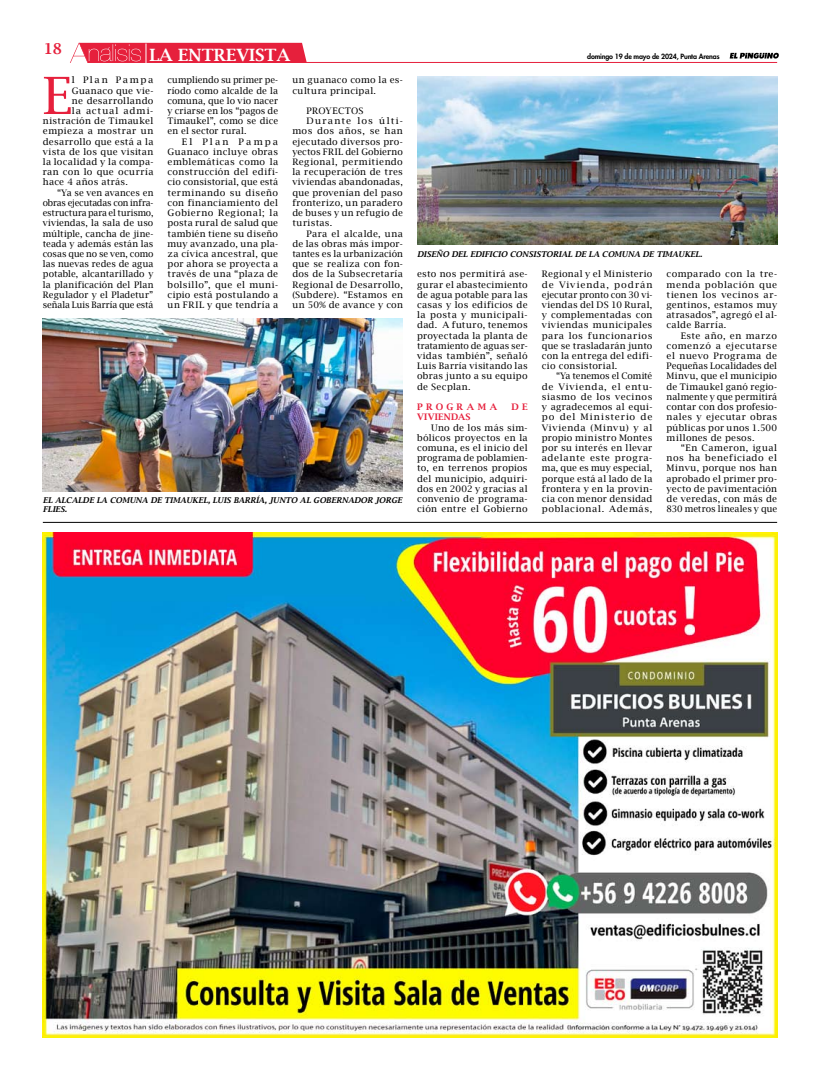
<style>
.page{position:relative;width:820px;height:1072px;background:#fff}
.page>*{position:absolute;margin:0;border:0;box-sizing:border-box;transform-origin:0 0}
.t1{font:51.4px "Lucida Bright";color:#e6203c}
.t2{font:600 17px "Lucida Bright";color:#fff}
.t3{font:600 15px "Lucida Bright";color:#e6203c}
.t4{font:9px/10.2px "Lucida Bright";letter-spacing:.025em;color:#000;text-align:justify}
.t5{font:9px/10.2px "Lucida Bright";letter-spacing:.025em;color:#000;text-align:justify;scale:1.04 1}
.t6{font:9px/10.2px "Lucida Bright";letter-spacing:.025em;color:#000;text-align:justify;scale:1.06 1}
.t7{font:9px "Lucida Bright";letter-spacing:.005em;color:#000}
.t8{font:9px "Lucida Bright";letter-spacing:-.005em;color:#000}
.t9{font:9px "Lucida Bright";color:#000}
.t10{font:9px "Lucida Bright";letter-spacing:-.02em;color:#000}
.t11{font:9px "Lucida Bright";letter-spacing:.05em;color:#000;scale:1.04 1}
.t12{font:9px "Lucida Bright";letter-spacing:.11em;color:#000;scale:1.06 1}
.t13{font:9px "Lucida Bright";letter-spacing:.085em;color:#000;scale:1.06 1}
.t14{font:600 9px "Lucida Bright";letter-spacing:.04em;color:#e6203c}
.t15{font:9px "Lucida Bright";letter-spacing:.165em;color:#000;scale:1.06 1}
.t16{font:600 9px "Lucida Bright";letter-spacing:.355em;color:#e6203c}
.t17{font:italic 600 8px/9px "Lucida Bright";letter-spacing:-.01em;color:#000}
.t18{font:800 7px "Futura Std";letter-spacing:-.02em;color:#000}
</style>
<div class="page">
<svg style="left:729px;top:53px;width:49px;height:6px"></svg>
<svg style="left:70px;top:43px;width:237px;height:20px;background:#e8344d"></svg>
<hr style="left:221px;top:62px;width:555px;height:1px;background:#e6203c">
<img style="left:43px;top:318px;width:360px;height:174px">
<img style="left:417px;top:77px;width:359px;height:168px">
<img style="left:43px;top:532px;width:733px;height:505px">
<hr style="left:43px;top:522px;width:733px;height:1px;background:#000">
<h3 class="t3" style="left:44px;top:40px;width:20px">18</h3>
<h2 class="t2" style="left:149px;top:45px;width:142px">LA ENTREVISTA</h2>
<p class="t18" style="left:587px;top:51px;width:134px">domingo 19 de mayo de 2024, Punta Arenas</p>
<h1 class="t1" style="left:43px;top:66px;width:31px">E</h1>
<p class="t15" style="left:72px;top:75px;width:78px">l Plan Pampa</p>
<p class="t4" style="left:72px;top:85px;width:83px">Guanaco que vie-</p>
<p class="t4" style="left:72px;top:95px;width:83px">ne desarrollando</p>
<p class="t13" style="left:72px;top:106px;width:78px">la actual admi-</p>
<p class="t4" style="left:43px;top:116px;width:112px">nistración de Timaukel</p>
<p class="t5" style="left:43px;top:126px;width:108px">empieza a mostrar un</p>
<p class="t4" style="left:43px;top:136px;width:112px">desarrollo que está a la</p>
<p class="t4" style="left:43px;top:146px;width:112px">vista de los que visitan</p>
<p class="t4" style="left:43px;top:157px;width:112px">la localidad y la compa-</p>
<p class="t4" style="left:43px;top:167px;width:112px">ran con lo que ocurría</p>
<p class="t4" style="left:43px;top:177px;width:87px">hace 4 años atrás.</p>
<p class="t7" style="left:57px;top:187px;width:98px">“Ya se ven avances en</p>
<p class="t10" style="left:43px;top:197px;width:112px">obras ejecutadas con infra-</p>
<p class="t8" style="left:43px;top:208px;width:112px">estructura para el turismo,</p>
<p class="t4" style="left:43px;top:218px;width:112px">viviendas, la sala de uso</p>
<p class="t7" style="left:43px;top:228px;width:112px">múltiple, cancha de jine-</p>
<p class="t4" style="left:43px;top:238px;width:112px">teada y además están las</p>
<p class="t8" style="left:43px;top:248px;width:112px">cosas que no se ven, como</p>
<p class="t4" style="left:43px;top:259px;width:112px">las nuevas redes de agua</p>
<p class="t4" style="left:43px;top:269px;width:112px">potable, alcantarillado y</p>
<p class="t4" style="left:43px;top:279px;width:112px">la planificación del Plan</p>
<p class="t9" style="left:43px;top:289px;width:112px">Regulador y el Pladetur”</p>
<p class="t9" style="left:43px;top:299px;width:112px">señala Luis Barría que está</p>
<p class="t4" style="left:167px;top:75px;width:112px">cumpliendo su primer pe&shy;ríodo como alcalde de la comuna, que lo vio nacer y criarse en los “pagos de Timaukel”, como se dice en el sector rural.</p>
<p class="t6" style="left:167px;top:136px;width:106px;text-indent:14px">El Plan Pampa Guanaco incluye obras emblemáticas como la construcción del edifi&shy;cio consistorial, que está terminando su diseño con financiamiento del Gobierno Regional; la posta rural de salud que también tiene su diseño muy avanzado, una pla&shy;za cívica ancestral, que por ahora se proyecta a través de una “plaza de bolsillo”, que el muni&shy;cipio está postulando a un FRIL y que tendría a</p>
<p class="t4" style="left:292px;top:75px;width:112px">un guanaco como la es&shy;cultura principal.</p>
<p class="t4" style="left:306px;top:106px;width:59px">PROYECTOS</p>
<p class="t12" style="left:306px;top:116px;width:92px">Durante los últi-</p>
<p class="t11" style="left:292px;top:126px;width:108px">mos dos años, se han</p>
<p class="t4" style="left:292px;top:136px;width:112px">ejecutado diversos pro-</p>
<p class="t4" style="left:292px;top:146px;width:112px">yectos FRIL del Gobierno</p>
<p class="t5" style="left:292px;top:157px;width:108px">Regional, permitiendo</p>
<p class="t4" style="left:292px;top:167px;width:112px">la recuperación de tres</p>
<p class="t4" style="left:292px;top:177px;width:112px">viviendas abandonadas,</p>
<p class="t4" style="left:292px;top:187px;width:112px">que provenían del paso</p>
<p class="t4" style="left:292px;top:197px;width:112px">fronterizo, un paradero</p>
<p class="t4" style="left:292px;top:208px;width:112px">de buses y un refugio de</p>
<p class="t4" style="left:292px;top:218px;width:42px">turistas.</p>
<p class="t4" style="left:306px;top:228px;width:98px">Para el alcalde, una</p>
<p class="t4" style="left:292px;top:238px;width:112px">de las obras más impor-</p>
<p class="t7" style="left:292px;top:248px;width:112px">tantes es la urbanización</p>
<p class="t4" style="left:292px;top:259px;width:112px">que se realiza con fon-</p>
<p class="t4" style="left:292px;top:269px;width:112px">dos de la Subsecretaría</p>
<p class="t4" style="left:292px;top:279px;width:112px">Regional de Desarrollo,</p>
<p class="t4" style="left:292px;top:289px;width:112px">(Subdere). “Estamos en</p>
<p class="t4" style="left:292px;top:300px;width:112px">un 50% de avance y con</p>
<p class="t17" style="left:43px;top:496px;width:361px">EL ALCALDE LA COMUNA DE TIMAUKEL, LUIS BARRÍA, JUNTO AL GOBERNADOR JORGE<br>FLIES.</p>
<p class="t17" style="left:417px;top:249px;width:286px">DISEÑO DEL EDIFICIO CONSISTORIAL DE LA COMUNA DE TIMAUKEL.</p>
<p class="t4" style="left:417px;top:269px;width:112px">esto nos permitirá ase&shy;gurar el abastecimiento de agua potable para las casas y los edificios de la posta y municipali&shy;dad. A futuro, tenemos proyectada la planta de tratamiento de aguas ser&shy;vidas también”, señaló Luis Barría visitando las obras junto a su equipo de Secplan.</p>
<p class="t16" style="left:417px;top:402px;width:81px">PROGRAMA</p>
<p class="t14" style="left:511px;top:402px;width:18px">D E</p>
<p class="t14" style="left:417px;top:412px;width:55px">VIVIENDAS</p>
<p class="t4" style="left:417px;top:422px;width:112px;text-indent:14px">Uno de los más sim&shy;bólicos proyectos en la comuna, es el inicio del programa de poblamien&shy;to, en terrenos propios del municipio, adquiri&shy;dos en 2002 y gracias al convenio de programa&shy;ción entre el Gobierno</p>
<p class="t4" style="left:541px;top:269px;width:112px">Regional y el Ministerio de Vivienda, podrán ejecutar pronto con 30 vi&shy;viendas del DS 10 Rural, y complementadas con viviendas municipales para los funcionarios que se trasladarán junto con la entrega del edifi&shy;cio consistorial.</p>
<p class="t4" style="left:541px;top:371px;width:112px;text-indent:14px">“Ya tenemos el Comité de Vivienda, el entu&shy;siasmo de los vecinos y agradecemos al equi&shy;po del Ministerio de Vivienda (Minvu) y al propio ministro Montes por su interés en llevar adelante este progra&shy;ma, que es muy especial, porque está al lado de la frontera y en la provin&shy;cia con menor densidad poblacional. Además,</p>
<p class="t5" style="left:666px;top:269px;width:108px">comparado con la tre&shy;menda población que tienen los vecinos ar&shy;gentinos, estamos muy atrasados”, agregó el al&shy;calde Barría.</p>
<p class="t5" style="left:666px;top:330px;width:108px;text-indent:14px">Este año, en marzo comenzó a ejecutarse el nuevo Programa de Pequeñas Localidades del Minvu, que el municipio de Timaukel ganó regio&shy;nalmente y que permitirá contar con dos profesio&shy;nales y ejecutar obras públicas por unos 1.500 millones de pesos.</p>
<p class="t5" style="left:666px;top:442px;width:108px;text-indent:14px">“En Cameron, igual nos ha beneficiado el Minvu, porque nos han aprobado el primer pro&shy;yecto de pavimentación de veredas, con más de 830 metros lineales y que</p>
</div>
